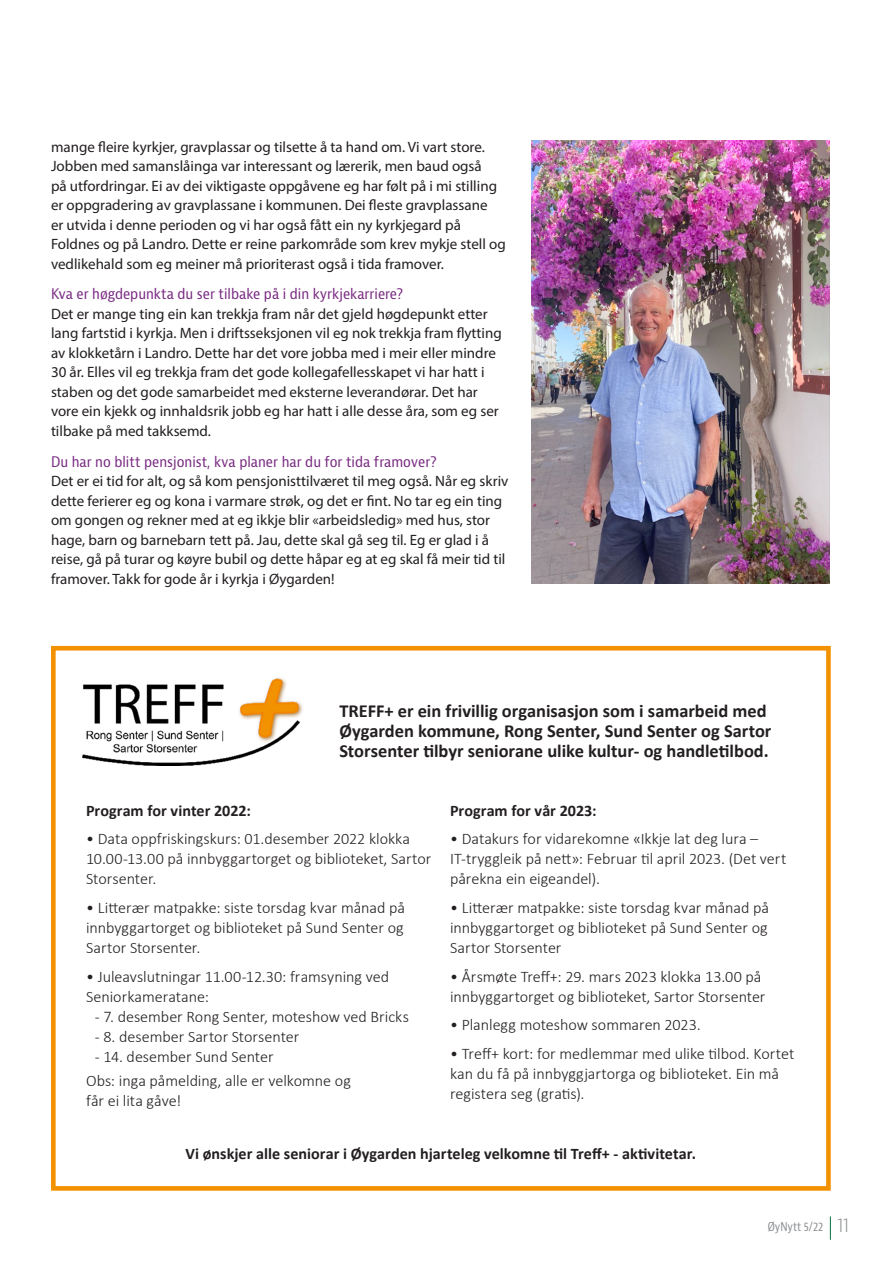
<style>
.page{position:relative;width:893px;height:1263px;background:#fff}
.page>*{position:absolute;margin:0;border:0;box-sizing:border-box;transform-origin:0 0}
.t1{font:700 18.45px/20px "Calibri";color:#231f20}
.t2{font:300 16.2px/20px "Calibri";letter-spacing:-.005em;color:#231f20}
.t3{font:700 16.2px "Calibri";color:#231f20}
.Øynytt_brødtekst_ute{font:15px/19.5px "Myriad Pro";color:#231f20}
.Øynytt_Intervjuspørs{font:condensed 14.25px "Bernina Sans";color:#792b82}
.t4{font:condensed 12px "Bernina Sans";color:#8a8c8f}
.s1{font-weight:300;font-size:19.5px}
</style>
<div class="page">
<img style="left:531px;top:140px;width:298px;height:444px">
<div style="left:51px;top:646px;width:780px;height:545px;border:5px solid #f39200"></div>
<img style="left:83px;top:678px;width:220px;height:87px">
<svg style="left:830px;top:1216px;width:1px;height:24px"></svg>
<p class="Øynytt_brødtekst_ute" style="left:51px;top:137px;width:456px">mange fleire kyrkjer, gravplassar og tilsette å ta hand om. Vi vart store.<br>Jobben med samanslåinga var interessant og lærerik, men baud også<br>på utfordringar. Ei av dei viktigaste oppgåvene eg har følt på i mi stilling er oppgradering av gravplassane i kommunen. Dei fleste gravplassane<br>er utvida i denne perioden og vi har også fått ein ny kyrkjegard på Foldnes og på Landro. Dette er reine parkområde som krev mykje stell og vedlikehald som eg meiner må prioriterast også i tida framover.</p>
<p class="Øynytt_Intervjuspørs" style="left:51px;top:285px;width:354px">Kva er høgdepunkta du ser tilbake på i din kyrkjekarriere?</p>
<p class="Øynytt_brødtekst_ute" style="left:51px;top:304px;width:452px">Det er mange ting ein kan trekkja fram når det gjeld høgdepunkt etter lang fartstid i kyrkja. Men i driftsseksjonen vil eg nok trekkja fram flytting av klokketårn i Landro. Dette har det vore jobba med i meir eller mindre 30 år. Elles vil eg trekkja fram det gode kollegafellesskapet vi har hatt i staben og det gode samarbeidet med eksterne leverandørar. Det har vore ein kjekk og innhaldsrik jobb eg har hatt i alle desse åra, som eg ser tilbake på med takksemd.</p>
<p class="Øynytt_Intervjuspørs" style="left:51px;top:452px;width:387px">Du har no blitt pensjonist, kva planer har du for tida framover?</p>
<p class="Øynytt_brødtekst_ute" style="left:51px;top:471px;width:459px">Det er ei tid for alt, og så kom pensjonisttilværet til meg også. Når eg skriv dette ferierer eg og kona i varmare strøk, og det er fint. No tar eg ein ting om gongen og rekner med at eg ikkje blir «arbeidsledig» med hus, stor hage, barn og barnebarn tett på. Jau, dette skal gå seg til. Eg er glad i å reise, gå på turar og køyre bubil og dette håpar eg at eg skal få meir tid til framover. Takk for gode år i kyrkja i Øygarden!</p>
<p class="t1" style="left:339px;top:700px;width:434px">TREFF+ er ein frivillig organisasjon som i samarbeid med<br>Øygarden kommune, Rong Senter, Sund Senter og Sartor<br>Storsenter tilbyr seniorane ulike kultur- og handletilbod.</p>
<p class="t3" style="left:86px;top:799px;width:166px">Program for vinter 2022:</p>
<p class="t2" style="left:86px;top:829px;width:347px">• Data oppfriskingskurs: 01.desember 2022 klokka<br>10.00-13.00 på innbyggartorget og biblioteket, Sartor<br>Storsenter.</p>
<p class="t2" style="left:86px;top:897px;width:320px;text-align:justify">• Litterær matpakke: siste torsdag kvar månad på innbyggartorget og biblioteket på Sund Senter og Sartor Storsenter.</p>
<p class="t2" style="left:86px;top:966px;width:305px">• Juleavslutningar 11.00-12.30: framsyning ved<br>Seniorkameratane:</p>
<p class="t2" style="left:95px;top:1006px;width:316px">- 7. desember Rong Senter, moteshow ved Bricks</p>
<p class="t2" style="left:95px;top:1026px;width:206px">- 8. desember Sartor Storsenter</p>
<p class="t2" style="left:95px;top:1046px;width:180px">- 14. desember Sund Senter</p>
<p class="t2" style="left:86px;top:1070px;width:266px">Obs: inga påmelding, alle er velkomne og får ei lita gåve!</p>
<p class="t3" style="left:450px;top:799px;width:148px">Program for vår 2023:</p>
<p class="t2" style="left:450px;top:829px;width:338px">• Datakurs for vidarekomne «Ikkje lat deg lura –<br>IT-tryggleik på nett»: Februar til april 2023. (Det vert pårekna ein eigeandel).</p>
<p class="t2" style="left:450px;top:897px;width:320px;text-align:justify">• Litterær matpakke: siste torsdag kvar månad på innbyggartorget og biblioteket på Sund Senter og Sartor Storsenter</p>
<p class="t2" style="left:450px;top:966px;width:317px">• Årsmøte Treff+: 29. mars 2023 klokka 13.00 på innbyggartorget og biblioteket, Sartor Storsenter</p>
<p class="t2" style="left:450px;top:1015px;width:252px">• Planlegg moteshow sommaren 2023.</p>
<p class="t2" style="left:450px;top:1043px;width:346px">• Treff+ kort: for medlemmar med ulike tilbod. Kortet kan du få på innbyggjartorga og biblioteket. Ein må registera seg (gratis).</p>
<p class="t3" style="left:185px;top:1142px;width:512px">Vi ønskjer alle seniorar i Øygarden hjarteleg velkomne til Treff+ - aktivitetar.</p>
<p class="t4" style="left:768px;top:1219px;width:83px">ØyNytt 5/22 <span class="s1">11</span></p>
</div>
